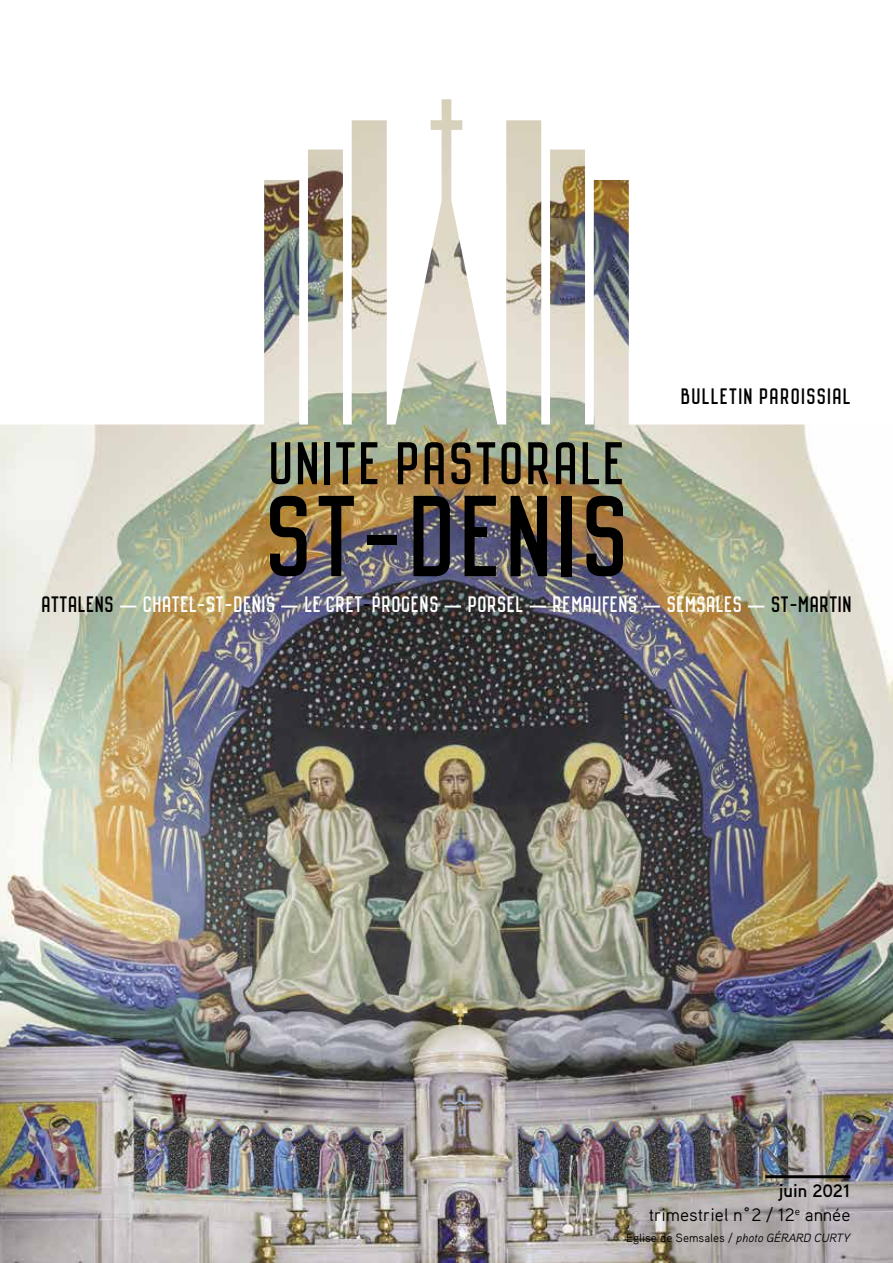
<style>
.page{position:relative;width:893px;height:1263px;background:#fff}
.page>*{position:absolute;margin:0;border:0;box-sizing:border-box;transform-origin:0 0}
.t1{font:100.5px "Octanis Sans";letter-spacing:.045em;color:#000}
.t2{font:52.5px "Octanis Sans";letter-spacing:.045em;color:#000}
.t3{font:19.5px "Octanis Sans";letter-spacing:.035em;color:#fff}
.t4{font:19.5px "Octanis Sans";letter-spacing:.07em;color:#000}
.t5{font:18px/24px "Aaux Pro";color:#000;text-align:right}
.t6{font:12px "Aaux Pro";color:#000}
.s1{color:#000}
.s2{font-weight:700}
.s3{font-style:italic}
</style>
<div class="page">
<img style="left:0;top:99px;width:893px;height:1164px">
<hr style="left:765px;top:1175px;width:85px;height:3px;background:#000">
<h2 class="t2" style="left:269px;top:439px;width:357px">UNITE PASTORALE</h2>
<h1 class="t1" style="left:265px;top:490px;width:364px">ST-DENIS</h1>
<p class="t4" style="left:681px;top:388px;width:171px">BULLETIN PAROISSIAL</p>
<p class="t3" style="left:41px;top:595px;width:811px"><span class="s1">ATTALENS</span> — CHATEL-ST-DENIS — LE CRET<span class="s1">-</span>PROGENS — PORSEL — REMAUFENS — SEMSALES — <span class="s1">ST-MARTIN</span></p>
<p class="t5" style="left:649px;top:1178px;width:203px"><span class="s2">juin 2021<br></span>trimestriel n˚2 / 12<sup>e</sup> année</p>
<p class="t6" style="left:626px;top:1230px;width:226px">Eglise de Semsales / <span class="s3">photo GÉRARD CURTY</span></p>
</div>
